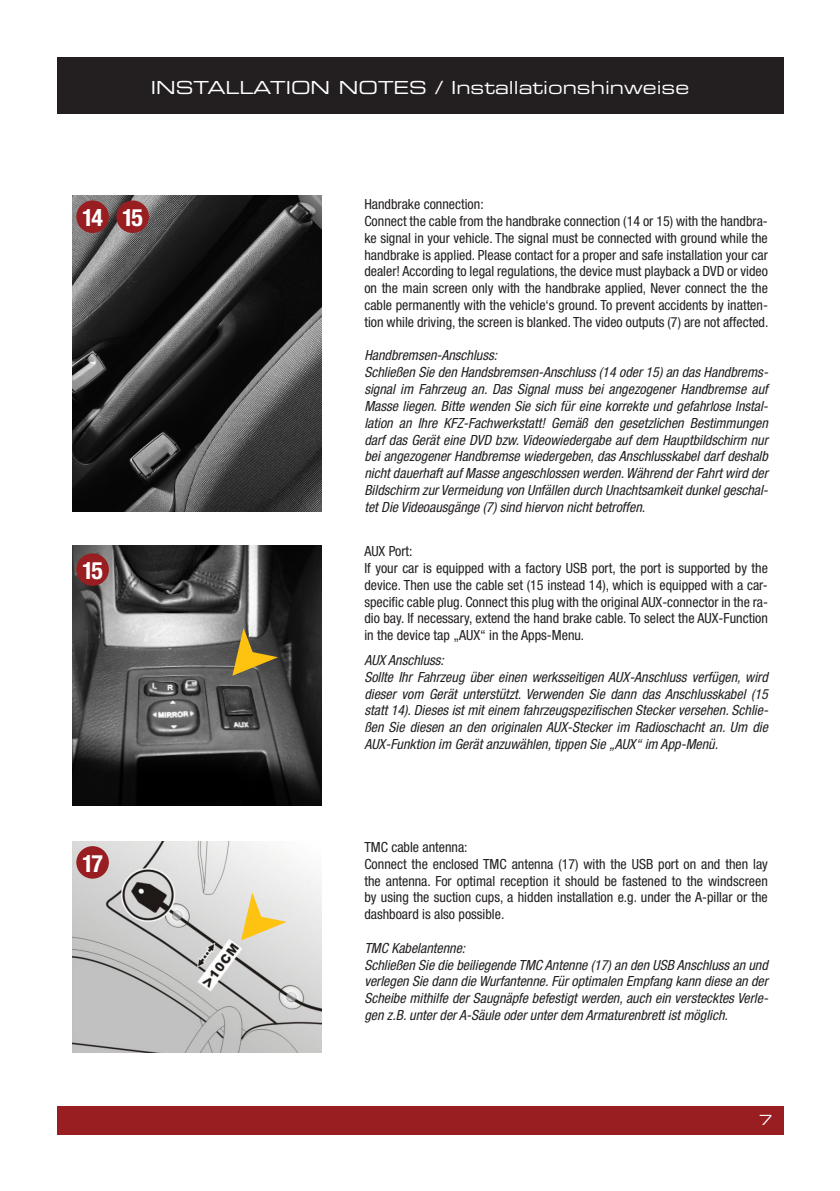
<style>
.page{position:relative;width:840px;height:1191px;background:#fff}
.page>*{position:absolute;margin:0;border:0;box-sizing:border-box;transform-origin:0 0}
.t1{font:700 condensed 24px "Helvetica Neue";letter-spacing:-.1em;color:#fff}
.t2{font:18px "Eurostile Extended Two";color:#fff}
.t3{font:italic condensed 14px/16.8px "Helvetica Neue";color:#231f20}
.t4{font:condensed 14px/16.8px "Helvetica Neue";color:#231f20}
.t5{font:14px "Eurostile Extended Two";color:#fff}
</style>
<div class="page">
<div style="left:57px;top:1106px;width:725px;height:28px;background:#981e21"></div>
<div style="left:57px;top:57px;width:725px;height:56px;background:#231f20"></div>
<img style="left:72px;top:196px;width:250px;height:315px">
<div style="left:76px;top:200px;width:33px;height:33px;background:#981e21;border-radius:50%"></div>
<img style="left:72px;top:841px;width:250px;height:211px">
<svg style="left:241px;top:892px;width:45px;height:48px;background:#ecd89e"></svg>
<div style="left:76px;top:846px;width:33px;height:32px;background:#981e21;border-radius:50%"></div>
<img style="left:72px;top:545px;width:250px;height:260px">
<svg style="left:232px;top:628px;width:46px;height:48px;background:#88753c"></svg>
<div style="left:76px;top:553px;width:33px;height:33px;background:#981e21;border-radius:50%"></div>
<div style="left:116px;top:200px;width:33px;height:33px;background:#981e21;border-radius:50%"></div>
<p class="t2" style="left:151px;top:75px;width:539px">INSTALLATION NOTES / Installationshinweise</p>
<h1 class="t1" style="left:82px;top:203px;width:22px">14</h1>
<h1 class="t1" style="left:122px;top:203px;width:22px">15</h1>
<h1 class="t1" style="left:82px;top:555px;width:22px">15</h1>
<h1 class="t1" style="left:82px;top:848px;width:22px">17</h1>
<p class="t4" style="left:364px;top:196px;width:405px">Handbrake connection:<br>Connect the cable from the handbrake connection (14 or 15) with the handbra&shy;ke signal in your vehicle. The signal must be connected with ground while the handbrake is applied. Please contact for a proper and safe installation your car dealer! According to legal regulations, the device must playback a DVD or video on the main screen only with the handbrake applied, Never connect the the cable permanently with the vehicle‘s ground. To prevent accidents by inatten&shy;tion while driving, the screen is blanked. The video outputs (7) are not affected.</p>
<p class="t3" style="left:364px;top:347px;width:405px">Handbremsen-Anschluss:<br>Schließen Sie den Handsbremsen-Anschluss (14 oder 15) an das Handbrems&shy;signal im Fahrzeug an. Das Signal muss bei angezogener Handbremse auf Masse liegen. Bitte wenden Sie sich für eine korrekte und gefahrlose Instal&shy;lation an Ihre KFZ-Fachwerkstatt! Gemäß den gesetzlichen Bestimmungen darf das Gerät eine DVD bzw. Videowiedergabe auf dem Hauptbildschirm nur bei angezogener Handbremse wiedergeben, das Anschlusskabel darf deshalb nicht dauerhaft auf Masse angeschlossen werden. Während der Fahrt wird der Bildschirm zur Vermeidung von Unfällen durch Unachtsamkeit dunkel geschal&shy;tet Die Videoausgänge (7) sind hiervon nicht betroffen.</p>
<p class="t4" style="left:364px;top:543px;width:405px">AUX Port:<br>If your car is equipped with a factory USB port, the port is supported by the device. Then use the cable set (15 instead 14), which is equipped with a car&shy;specific cable plug. Connect this plug with the original AUX-connector in the ra&shy;dio bay. If necessary, extend the hand brake cable. To select the AUX-Function in the device tap „AUX“ in the Apps-Menu.</p>
<p class="t3" style="left:364px;top:651px;width:405px">AUX Anschluss:<br>Sollte Ihr Fahrzeug über einen werksseitigen AUX-Anschluss verfügen, wird dieser vom Gerät unterstützt. Verwenden Sie dann das Anschlusskabel (15 statt 14). Dieses ist mit einem fahrzeugspezifischen Stecker versehen. Schlie&shy;ßen Sie diesen an den originalen AUX-Stecker im Radioschacht an. Um die AUX-Funktion im Gerät anzuwählen, tippen Sie „AUX“ im App-Menü.</p>
<p class="t4" style="left:364px;top:838px;width:405px">TMC cable antenna:<br>Connect the enclosed TMC antenna (17) with the USB port on and then lay the antenna. For optimal reception it should be fastened to the windscreen by using the suction cups, a hidden installation e.g. under the A-pillar or the dashboard is also possible.</p>
<p class="t3" style="left:364px;top:939px;width:405px">TMC Kabelantenne:<br>Schließen Sie die beiliegende TMC Antenne (17) an den USB Anschluss an und verlegen Sie dann die Wurfantenne. Für optimalen Empfang kann diese an der Scheibe mithilfe der Saugnäpfe befestigt werden, auch ein verstecktes Verle&shy;gen z.B. unter der A-Säule oder unter dem Armaturenbrett ist möglich.</p>
<p class="t5" style="left:758px;top:1110px;width:15px">7</p>
</div>
